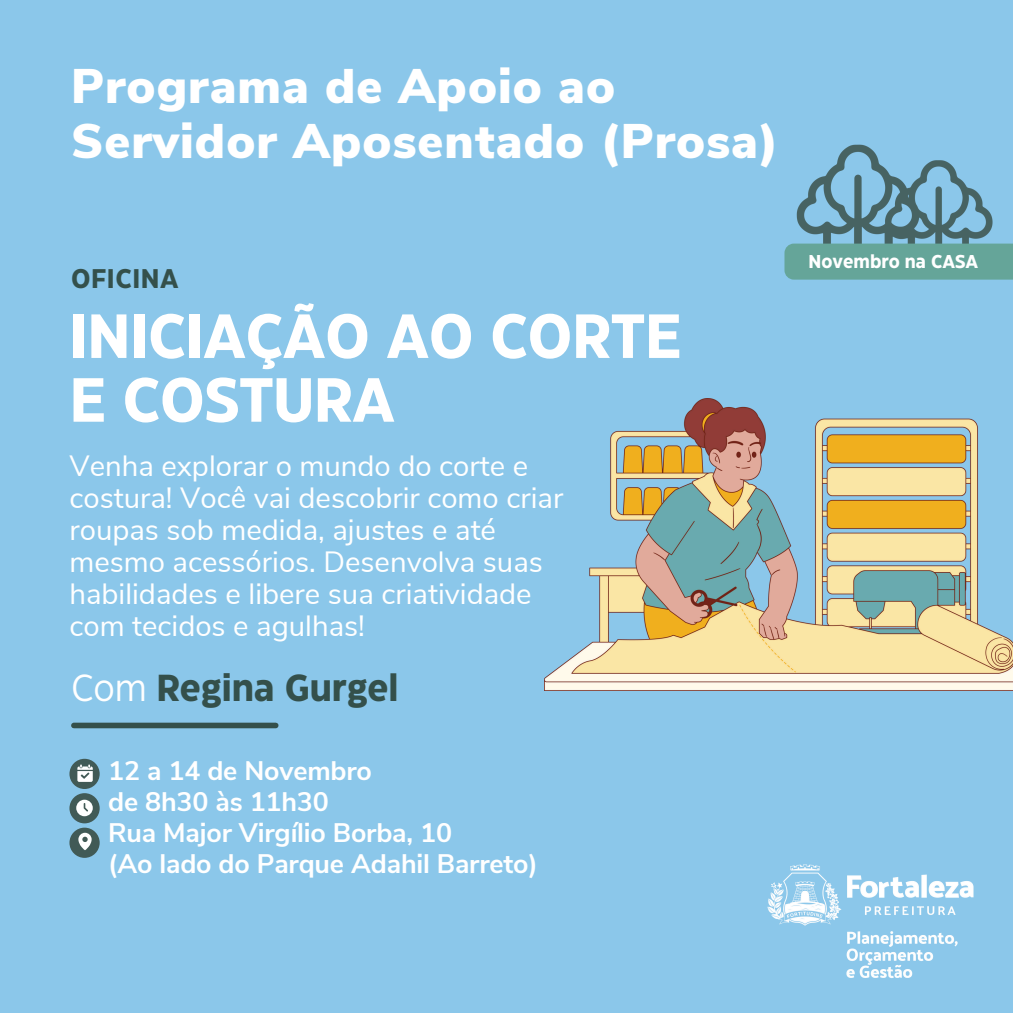
<style>
.page{position:relative;width:1013px;height:1013px;background:#fff}
.page>*{position:absolute;margin:0;border:0;box-sizing:border-box;transform-origin:0 0}
.t1{font:700 62.12px/63.8px "Eastman Grotesque";letter-spacing:-.005em;color:#fff}
.t2{font:900 48.5px/55.4px "Nunito Sans";letter-spacing:.025em;color:#fff}
.t3{font:700 37.5px "Eastman Grotesque";color:#34504b}
.t4{font:29.25px/31.9px "Nunito Sans";color:#fff}
.t5{font:700 26.88px "Eastman Grotesque";letter-spacing:.025em;color:#34504b}
.t6{font:700 26.75px/31px "Nunito Sans";letter-spacing:-.005em;color:#fff}
.t7{font:700 18.5px "Eastman Grotesque";color:#fff}
.s1{font-weight:400;color:#fff}
</style>
<div class="page">
<div style="left:0;top:0;width:1012px;height:1012px;background:#8bc7ea"></div>
<img style="left:767px;top:864px;width:207px;height:114px">
<img style="left:796px;top:144px;width:197px;height:99px">
<div style="left:784px;top:243px;width:228px;height:37px;background:#65a599"></div>
<div style="left:74px;top:722px;width:202px;height:6px;background:#34504b"></div>
<div style="left:69px;top:827px;width:31px;height:30px;background:#415a56;border-radius:50%"></div>
<svg style="left:78px;top:832px;width:13px;height:18px"></svg>
<div style="left:69px;top:793px;width:31px;height:30px;background:#415a56;border-radius:50%"></div>
<svg style="left:76px;top:799px;width:17px;height:17px"></svg>
<svg style="left:69px;top:758px;width:31px;height:31px"></svg>
<svg style="left:77px;top:764px;width:15px;height:17px"></svg>
<img style="left:545px;top:398px;width:467px;height:292px">
<p class="t2" style="left:71px;top:59px;width:709px">Programa de Apoio ao<br>Servidor Aposentado (Prosa)</p>
<h3 class="t5" style="left:71px;top:268px;width:109px">OFICINA</h3>
<p class="t1" style="left:69px;top:308px;width:613px">INICIAÇÃO AO CORTE<br>E COSTURA</p>
<h1 class="t4" style="left:69px;top:451px;width:495px">Venha explorar o mundo do corte e costura! Você vai descobrir como criar roupas sob medida, ajustes e até mesmo acessórios. Desenvolva suas habilidades e libere sua criatividade com tecidos e agulhas!</h1>
<h6 class="t3" style="left:71px;top:673px;width:329px"><span class="s1">Com</span> Regina Gurgel</h6>
<p class="t6" style="left:108px;top:755px;width:431px">12 a 14 de Novembro<br>de 8h30 às 11h30<br>Rua Major Virgílio Borba, 10<br>(Ao lado do Parque Adahil Barreto)</p>
<p class="t7" style="left:808px;top:254px;width:171px">Novembro na CASA</p>
</div>
